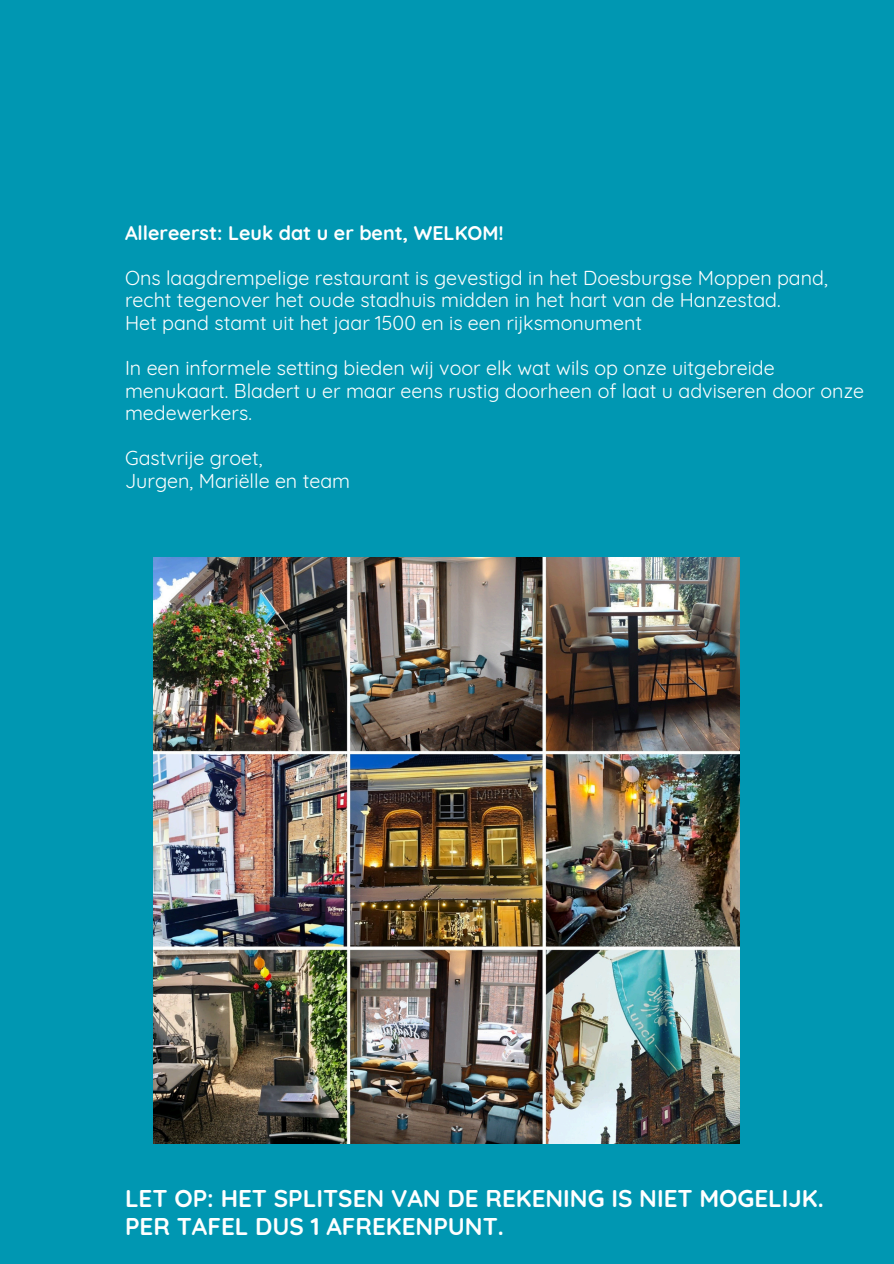
<style>
.page{position:relative;width:894px;height:1264px;background:#fff}
.page>*{position:absolute;margin:0;border:0;box-sizing:border-box;transform-origin:0 0}
.t1{font:700 24.15px/28.2px "Quicksand";color:#fff}
.t2{font:19.65px/22.5px "Quicksand";color:#fff}
.t3{font:700 19.65px "Quicksand";color:#fff}
</style>
<div class="page">
<div style="left:0;top:0;width:893px;height:1263px;background:#0097b2"></div>
<img style="left:153px;top:557px;width:586px;height:586px">
<p class="t3" style="left:125px;top:220px;width:380px">Allereerst: Leuk dat u er bent, WELKOM!</p>
<h2 class="t2" style="left:125px;top:266px;width:704px">Ons laagdrempelige restaurant is gevestigd in het Doesburgse Moppen pand, recht tegenover het oude stadhuis midden in het hart van de Hanzestad.</h2>
<p class="t2" style="left:125px;top:311px;width:518px">Het pand stamt uit het jaar 1500 en is een rijksmonument</p>
<p class="t2" style="left:125px;top:356px;width:740px">In een informele setting bieden wij voor elk wat wils op onze uitgebreide menukaart. Bladert u er maar eens rustig doorheen of laat u adviseren door onze medewerkers.</p>
<p class="t2" style="left:125px;top:446px;width:139px">Gastvrije groet,</p>
<p class="t2" style="left:125px;top:469px;width:226px">Jurgen, Mariëlle en team</p>
<p class="t1" style="left:125px;top:1184px;width:700px">LET OP: HET SPLITSEN VAN DE REKENING IS NIET MOGELIJK.<br>PER TAFEL DUS 1 AFREKENPUNT.</p>
</div>
